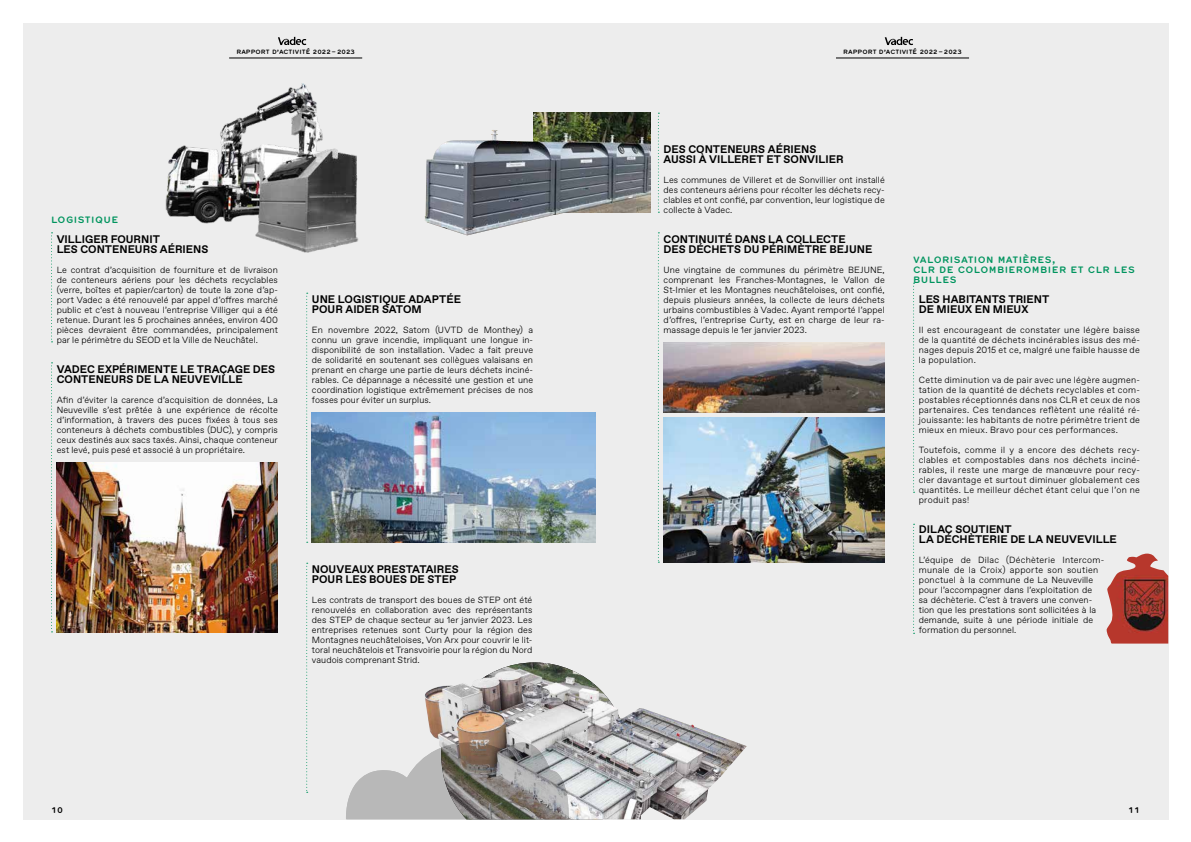
<style>
.page{position:relative;width:1191px;height:842px;background:#fff}
.page>*{position:absolute;margin:0;border:0;box-sizing:border-box;transform-origin:0 0}
.t1{font:700 11px/10px "ABC Favorit Unlicensed Trial";color:#000}
.t2{font:300 9px/10px "ABC Favorit Unlicensed Trial";letter-spacing:.01em;color:#000;text-align:justify}
.t3{font:700 9px/10px "Hermes";letter-spacing:.04em;color:#00945e}
.t4{font:700 8px "Hermes";color:#000}
.t5{font:700 6px "Hermes";letter-spacing:.01em;color:#000}
</style>
<div class="page">
<div style="left:23px;top:23px;width:1145px;height:796px;background:#ededed"></div>
<hr style="left:229px;top:58px;width:133px;height:1px;background:#000">
<svg style="left:278px;top:37px;width:28px;height:8px"></svg>
<hr style="left:836px;top:58px;width:133px;height:1px;background:#000">
<svg style="left:884px;top:37px;width:29px;height:8px"></svg>
<img style="left:312px;top:413px;width:283px;height:130px">
<img style="left:663px;top:343px;width:221px;height:70px">
<img style="left:663px;top:418px;width:221px;height:145px">
<img style="left:165px;top:83px;width:194px;height:170px">
<img style="left:57px;top:462px;width:221px;height:170px">
<svg style="left:51px;top:232px;width:2px;height:110px"></svg>
<svg style="left:306px;top:293px;width:2px;height:250px"></svg>
<svg style="left:658px;top:113px;width:1px;height:100px"></svg>
<svg style="left:658px;top:232px;width:1px;height:331px"></svg>
<svg style="left:913px;top:524px;width:1px;height:110px"></svg>
<svg style="left:913px;top:283px;width:1px;height:210px"></svg>
<svg style="left:306px;top:563px;width:2px;height:230px"></svg>
<svg style="left:51px;top:362px;width:2px;height:270px"></svg>
<img style="left:627px;top:708px;width:119px;height:111px">
<svg style="left:346px;top:662px;width:281px;height:157px"></svg>
<img style="left:533px;top:113px;width:117px;height:100px">
<img style="left:425px;top:130px;width:160px;height:105px">
<img style="left:1106px;top:554px;width:62px;height:90px">
<p class="t5" style="left:236px;top:47px;width:120px">RAPPORT D’ACTIVITÉ 2022 – 2023</p>
<p class="t5" style="left:843px;top:47px;width:120px">RAPPORT D’ACTIVITÉ 2022 – 2023</p>
<p class="t3" style="left:51px;top:214px;width:69px">LOGISTIQUE</p>
<p class="t1" style="left:57px;top:234px;width:153px">VILLIGER FOURNIT<br>LES CONTENEURS AÉRIENS</p>
<p class="t2" style="left:57px;top:265px;width:223px">Le contrat d’acquisition de fourniture et de livraison de conteneurs aériens pour les déchets recyclables (verre, boîtes et papier/carton) de toute la zone d’ap&shy;port Vadec a été renouvelé par appel d’offres marché public et c’est à nouveau l’entreprise Villiger qui a été retenue. Durant les 5 prochaines années, environ 400 pièces devraient être commandées, principalement par le périmètre du SEOD et la Ville de Neuchâtel.</p>
<p class="t1" style="left:57px;top:364px;width:220px">VADEC EXPÉRIMENTE LE TRAÇAGE DES<br>CONTENEURS DE LA NEUVEVILLE</p>
<p class="t2" style="left:57px;top:395px;width:223px">Afin d’éviter la carence d’acquisition de données, La Neuveville s’est prêtée à une expérience de récolte d’information, à travers des puces fixées à tous ses conteneurs à déchets combustibles (DUC), y compris ceux destinés aux sacs taxés. Ainsi, chaque conteneur est levé, puis pesé et associé à un propriétaire.</p>
<p class="t1" style="left:312px;top:294px;width:150px">UNE LOGISTIQUE ADAPTÉE<br>POUR AIDER SATOM</p>
<p class="t2" style="left:312px;top:325px;width:223px">En novembre 2022, Satom (UVTD de Monthey) a connu un grave incendie, impliquant une longue in&shy;disponibilité de son installation. Vadec a fait preuve de solidarité en soutenant ses collègues valaisans en prenant en charge une partie de leurs déchets inciné&shy;rables. Ce dépannage a nécessité une gestion et une coordination logistique extrêmement précises de nos fosses pour éviter un surplus.</p>
<p class="t1" style="left:312px;top:564px;width:148px">NOUVEAUX PRESTATAIRES<br>POUR LES BOUES DE STEP</p>
<p class="t2" style="left:312px;top:595px;width:222px">Les contrats de transport des boues de STEP ont été renouvelés en collaboration avec des représentants des STEP de chaque secteur au 1er janvier 2023. Les entreprises retenues sont Curty pour la région des Montagnes neuchâteloises, Von Arx pour couvrir le lit&shy;toral neuchâtelois et Transvoirie pour la région du Nord vaudois comprenant Strid.</p>
<p class="t1" style="left:663px;top:144px;width:181px">DES CONTENEURS AÉRIENS<br>AUSSI À VILLERET ET SONVILIER</p>
<p class="t2" style="left:663px;top:175px;width:223px">Les communes de Villeret et de Sonvillier ont installé des conteneurs aériens pour récolter les déchets recy&shy;clables et ont confié, par convention, leur logistique de collecte à Vadec.</p>
<p class="t1" style="left:663px;top:234px;width:210px">CONTINUITÉ DANS LA COLLECTE<br>DES DÉCHETS DU PÉRIMÈTRE BEJUNE</p>
<p class="t2" style="left:663px;top:265px;width:223px">Une vingtaine de communes du périmètre BEJUNE, comprenant les Franches-Montagnes, le Vallon de St-Imier et les Montagnes neuchâteloises, ont confié, depuis plusieurs années, la collecte de leurs déchets urbains combustibles à Vadec. Ayant remporté l’appel d’offres, l’entreprise Curty, est en charge de leur ra&shy;massage depuis le 1er janvier 2023.</p>
<p class="t3" style="left:913px;top:254px;width:223px">VALORISATION MATIÈRES,<br>CLR DE COLOMBIEROMBIER ET CLR LES<br>BULLES</p>
<p class="t1" style="left:918px;top:294px;width:132px">LES HABITANTS TRIENT<br>DE MIEUX EN MIEUX</p>
<p class="t2" style="left:918px;top:325px;width:223px">Il est encourageant de constater une légère baisse de la quantité de déchets incinérables issus des mé&shy;nages depuis 2015 et ce, malgré une faible hausse de la population.</p>
<p class="t2" style="left:918px;top:375px;width:223px">Cette diminution va de pair avec une légère augmen&shy;tation de la quantité de déchets recyclables et com&shy;postables réceptionnés dans nos CLR et ceux de nos partenaires. Ces tendances reflètent une réalité ré&shy;jouissante: les habitants de notre périmètre trient de mieux en mieux. Bravo pour ces performances.</p>
<p class="t2" style="left:918px;top:445px;width:223px">Toutefois, comme il y a encore des déchets recy&shy;clables et compostables dans nos déchets inciné&shy;rables, il reste une marge de manœuvre pour recy&shy;cler davantage et surtout diminuer globalement ces quantités. Le meilleur déchet étant celui que l’on ne produit pas!</p>
<p class="t1" style="left:918px;top:524px;width:200px">DILAC SOUTIENT<br>LA DÉCHÈTERIE DE LA NEUVEVILLE</p>
<p class="t2" style="left:918px;top:555px;width:187px;text-align:left">L’équipe de Dilac (Déchèterie Intercom&shy;munale de la Croix) apporte son soutien ponctuel à la commune de La Neuveville pour l’accompagner dans l’exploitation de<br>sa déchèterie. C’est à travers une conven&shy;tion que les prestations sont sollicitées à la demande, suite à une période initiale de formation du personnel.</p>
<p class="t4" style="left:51px;top:804px;width:13px">10</p>
<p class="t4" style="left:1128px;top:804px;width:13px">11</p>
</div>
